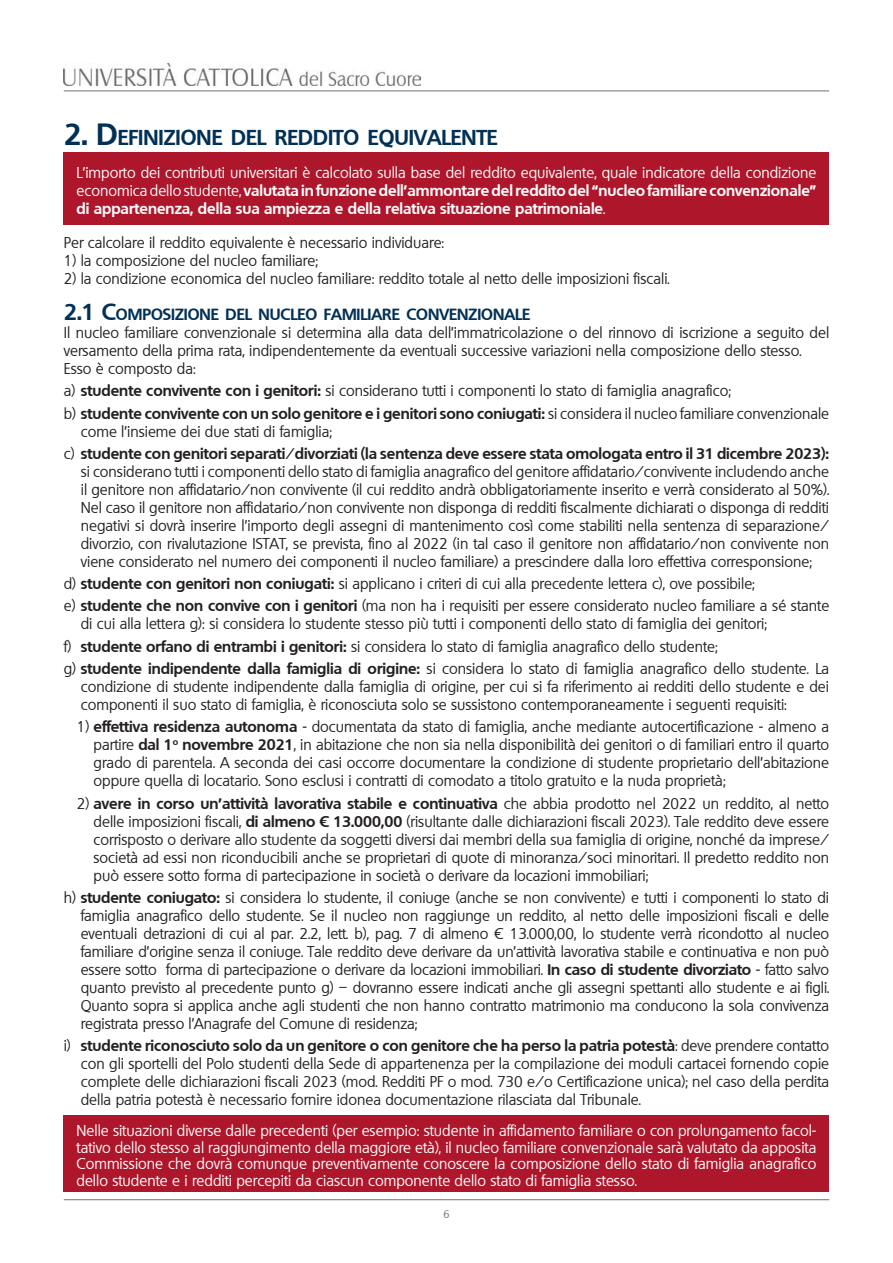
<style>
.page{position:relative;width:893px;height:1263px;background:#fff}
.page>*{position:absolute;margin:0;border:0;box-sizing:border-box;transform-origin:0 0}
.t1{font:700 21px "Quebec";color:#003056}
.t2{font:700 15.75px "Quebec";color:#003056}
.t3{font:15px/18px "Quebec";color:#231f20;text-align:justify}
.t4{font:15px/16.5px "Quebec";color:#fff;text-align:justify}
.t5{font:700 15px/18px "Quebec";color:#fff;text-align:justify}
.t6{font:10.5px "Quebec";color:#717074}
.s1{font-size:30px}
.s2{font-weight:400}
.s3{font-size:22.5px}
.s4{font-weight:700}
</style>
<div class="page">
<hr style="left:64px;top:91px;width:765px;height:1px;background:#717074">
<img style="left:64px;top:64px;width:357px;height:21px">
<hr style="left:64px;top:1199px;width:765px;height:1px;background:#717074">
<div style="left:64px;top:152px;width:765px;height:72px;background:#ae172b"></div>
<div style="left:64px;top:1115px;width:765px;height:77px;background:#ae172b"></div>
<p class="t1" style="left:64px;top:124px;width:435px"><span class="s1">2. D</span>EFINIZIONE DEL REDDITO EQUIVALENTE</p>
<p class="t5" style="left:77px;top:163px;width:741px"><span class="s2">L’importo dei contributi universitari è calcolato sulla base del reddito equivalente, quale indicatore della condizione economica dello studente,</span> valutata in funzione dell’ammontare del reddito del “nucleo familiare convenzionale” di appartenenza, della sua ampiezza e della relativa situazione patrimoniale<span class="s2">.</span></p>
<p class="t3" style="left:64px;top:234px;width:382px">Per calcolare il reddito equivalente è necessario individuare:</p>
<p class="t3" style="left:64px;top:252px;width:256px">1) la composizione del nucleo familiare;</p>
<p class="t3" style="left:64px;top:270px;width:607px">2) la condizione economica del nucleo familiare: reddito totale al netto delle imposizioni fiscali.</p>
<p class="t2" style="left:64px;top:304px;width:468px"><span class="s3">2.1 C</span>OMPOSIZIONE DEL NUCLEO FAMILIARE CONVENZIONALE</p>
<p class="t3" style="left:64px;top:324px;width:767px">Il nucleo familiare convenzionale si determina alla data dell’immatricolazione o del rinnovo di iscrizione a seguito del versamento della prima rata, indipendentemente da eventuali successive variazioni nella composizione dello stesso.</p>
<p class="t3" style="left:64px;top:360px;width:134px">Esso è composto da:</p>
<p class="t3" style="left:64px;top:382px;width:669px">a) <span class="s4">studente convivente con i genitori:</span> si considerano tutti i componenti lo stato di famiglia anagrafico;</p>
<p class="t3" style="left:81px;top:404px;width:750px;text-indent:-17px">b) <span class="s4">studente convivente con un solo genitore e i genitori sono coniugati:</span> si considera il nucleo familiare convenzionale come l’insieme dei due stati di famiglia;</p>
<p class="t3" style="left:81px;top:444px;width:750px;text-indent:-17px">c) <span class="s4">studente con genitori separati/divorziati (la sentenza deve essere stata omologata entro il 31 dicembre 2023): </span>si considerano tutti i componenti dello stato di famiglia anagrafico del genitore affidatario/convivente includendo anche il genitore non affidatario/non convivente (il cui reddito andrà obbligatoriamente inserito e verrà considerato al 50%).<br>Nel caso il genitore non affidatario/non convivente non disponga di redditi fiscalmente dichiarati o disponga di redditi negativi si dovrà inserire l’importo degli assegni di mantenimento così come stabiliti nella sentenza di separazione/ divorzio, con rivalutazione ISTAT, se prevista, fino al 2022 (in tal caso il genitore non affidatario/non convivente non viene considerato nel numero dei componenti il nucleo familiare) a prescindere dalla loro effettiva corresponsione;</p>
<p class="t3" style="left:64px;top:575px;width:693px">d) <span class="s4">studente con genitori non coniugati:</span> si applicano i criteri di cui alla precedente lettera c), ove possibile;</p>
<p class="t3" style="left:81px;top:597px;width:750px;text-indent:-17px">e) <span class="s4">studente che non convive con i genitori</span> (ma non ha i requisiti per essere considerato nucleo familiare a sé stante di cui alla lettera g): si considera lo studente stesso più tutti i componenti dello stato di famiglia dei genitori;</p>
<p class="t3" style="left:64px;top:637px;width:655px">f) <span class="s4">studente orfano di entrambi i genitori:</span> si considera lo stato di famiglia anagrafico dello studente;</p>
<p class="t3" style="left:81px;top:659px;width:750px;text-indent:-17px">g) <span class="s4">studente indipendente dalla famiglia di origine:</span> si considera lo stato di famiglia anagrafico dello studente. La condizione di studente indipendente dalla famiglia di origine, per cui si fa riferimento ai redditi dello studente e dei componenti il suo stato di famiglia, è riconosciuta solo se sussistono contemporaneamente i seguenti requisiti:</p>
<p class="t3" style="left:94px;top:718px;width:737px;text-indent:-17px">1) <span class="s4">effettiva residenza autonoma</span> - documentata da stato di famiglia, anche mediante autocertificazione - almeno a partire <span class="s4">dal 1</span><sup>o</sup> <span class="s4">novembre 2021</span>, in abitazione che non sia nella disponibilità dei genitori o di familiari entro il quarto grado di parentela. A seconda dei casi occorre documentare la condizione di studente proprietario dell’abitazione oppure quella di locatario. Sono esclusi i contratti di comodato a titolo gratuito e la nuda proprietà;</p>
<p class="t3" style="left:94px;top:794px;width:737px;text-indent:-17px">2) <span class="s4">avere in corso un’attività lavorativa stabile e continuativa</span> che abbia prodotto nel 2022 un reddito, al netto delle imposizioni fiscali, <span class="s4">di almeno € 13.000,00</span> (risultante dalle dichiarazioni fiscali 2023). Tale reddito deve essere corrisposto o derivare allo studente da soggetti diversi dai membri della sua famiglia di origine, nonché da imprese/ società ad essi non riconducibili anche se proprietari di quote di minoranza/soci minoritari. Il predetto reddito non può essere sotto forma di partecipazione in società o derivare da locazioni immobiliari;</p>
<p class="t3" style="left:81px;top:888px;width:750px;text-indent:-17px">h) <span class="s4">studente coniugato:</span> si considera lo studente, il coniuge (anche se non convivente) e tutti i componenti lo stato di famiglia anagrafico dello studente. Se il nucleo non raggiunge un reddito, al netto delle imposizioni fiscali e delle eventuali detrazioni di cui al par. 2.2, lett. b), pag. 7 di almeno € 13.000,00, lo studente verrà ricondotto al nucleo familiare d’origine senza il coniuge. Tale reddito deve derivare da un’attività lavorativa stabile e continuativa e non può essere sotto forma di partecipazione o derivare da locazioni immobiliari. <span class="s4">In caso di studente divorziato</span> - fatto salvo quanto previsto al precedente punto g) – dovranno essere indicati anche gli assegni spettanti allo studente e ai figli.<br>Quanto sopra si applica anche agli studenti che non hanno contratto matrimonio ma conducono la sola convivenza registrata presso l’Anagrafe del Comune di residenza;</p>
<p class="t3" style="left:81px;top:1036px;width:750px;text-indent:-17px">i) <span class="s4">studente riconosciuto solo da un genitore o con genitore che ha perso la patria potestà</span>: deve prendere contatto con gli sportelli del Polo studenti della Sede di appartenenza per la compilazione dei moduli cartacei fornendo copie complete delle dichiarazioni fiscali 2023 (mod. Redditi PF o mod. 730 e/o Certificazione unica); nel caso della perdita della patria potestà è necessario fornire idonea documentazione rilasciata dal Tribunale.</p>
<p class="t4" style="left:77px;top:1122px;width:741px">Nelle situazioni diverse dalle precedenti (per esempio: studente in affidamento familiare o con prolungamento facol&shy;tativo dello stesso al raggiungimento della maggiore età), il nucleo familiare convenzionale sarà valutato da apposita Commissione che dovrà comunque preventivamente conoscere la composizione dello stato di famiglia anagrafico dello studente e i redditi percepiti da ciascun componente dello stato di famiglia stesso.</p>
<p class="t6" style="left:443px;top:1208px;width:8px">6</p>
</div>
